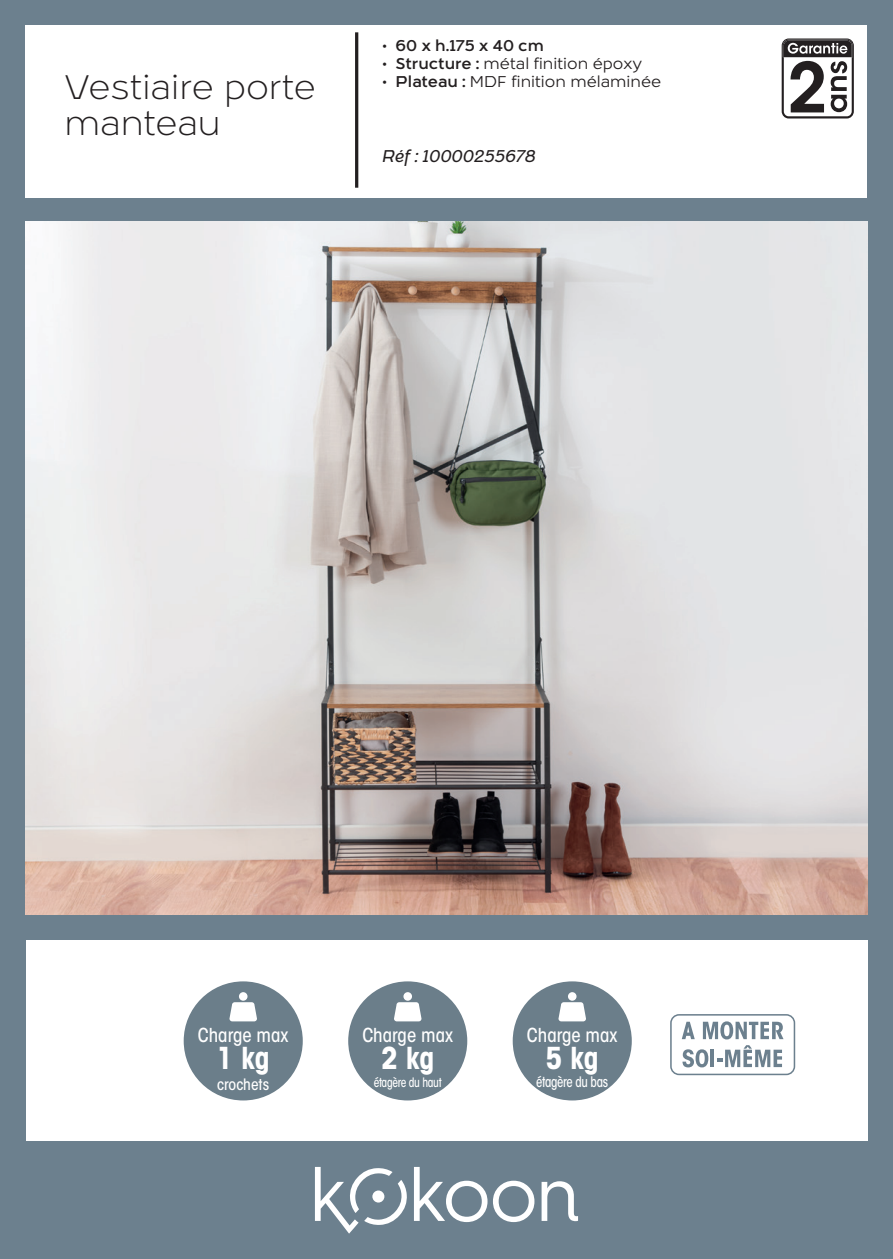
<style>
.page{position:relative;width:893px;height:1259px;background:#6c808e}
.page>*{position:absolute;margin:0;border:0;box-sizing:border-box;transform-origin:0 0}
.t1{font:36px/36px "Geo Deco";color:#231f20}
.t2{font:700 condensed 30px "ITC Avant Garde Std";color:#fff}
.t3{font:500 condensed 19.2px "ITC Avant Garde Std";color:#fff}
.t4{font:italic 500 18px "Geo Deco";color:#231f20}
.t5{font:16.5px "Geo Deco";color:#231f20}
.t6{font:600 16.5px "Geo Deco";color:#231f20}
.t7{font:500 condensed 15.6px "ITC Avant Garde Std";color:#fff}
.t8{font:500 condensed 14.4px "ITC Avant Garde Std";letter-spacing:-.025em;color:#fff;scale:.9 1}
.t9{font:500 condensed 12.9px "ITC Avant Garde Std";letter-spacing:-.025em;color:#fff;scale:.9 1}
.s1{font-weight:400}
.s2{font-weight:600}
</style>
<div class="page">
<div style="left:26px;top:26px;width:841px;height:172px;background:#fff"></div>
<div style="left:26px;top:941px;width:841px;height:200px;background:#fff"></div>
<svg style="left:782px;top:38px;width:72px;height:80px"></svg>
<svg style="left:414px;top:1167px;width:73px;height:55px"></svg>
<svg style="left:493px;top:1180px;width:41px;height:42px"></svg>
<svg style="left:542px;top:1181px;width:36px;height:40px"></svg>
<svg style="left:315px;top:1167px;width:92px;height:66px"></svg>
<svg style="left:670px;top:1014px;width:125px;height:61px"></svg>
<hr style="left:355px;top:32px;width:3px;height:156px;background:#231f20">
<div style="left:184px;top:981px;width:119px;height:119px;background:#6b7e8a;border-radius:50%"></div>
<svg style="left:229px;top:1002px;width:28px;height:19px"></svg>
<div style="left:239px;top:992px;width:9px;height:8px;background:#fff;border-radius:50%"></div>
<div style="left:348px;top:981px;width:119px;height:119px;background:#6b7e8a;border-radius:50%"></div>
<svg style="left:394px;top:1002px;width:27px;height:19px"></svg>
<div style="left:403px;top:992px;width:9px;height:8px;background:#fff;border-radius:50%"></div>
<div style="left:513px;top:981px;width:119px;height:119px;background:#6b7e8a;border-radius:50%"></div>
<svg style="left:558px;top:1002px;width:28px;height:19px"></svg>
<div style="left:568px;top:992px;width:8px;height:8px;background:#fff;border-radius:50%"></div>
<img style="left:26px;top:221px;width:841px;height:694px">
<h1 class="t1" style="left:65px;top:68px;width:253px">Vestiaire porte manteau</h1>
<p class="t6" style="left:382px;top:35px;width:163px"><span class="s1">•</span> 60 x h.175 x 40 cm</p>
<p class="t5" style="left:382px;top:53px;width:261px">• <span class="s2">Structure :</span> métal finition époxy</p>
<p class="t5" style="left:382px;top:71px;width:280px">• <span class="s2">Plateau :</span> MDF finition mélaminée</p>
<p class="t4" style="left:382px;top:144px;width:155px">Réf : 10000255678</p>
<p class="t3" style="left:198px;top:1023px;width:92px">Charge max</p>
<h2 class="t2" style="left:217px;top:1039px;width:55px">1 kg</h2>
<p class="t7" style="left:217px;top:1075px;width:53px">crochets</p>
<p class="t3" style="left:362px;top:1023px;width:92px">Charge max</p>
<h2 class="t2" style="left:381px;top:1039px;width:55px">2 kg</h2>
<p class="t9" style="left:374px;top:1074px;width:77px">étagère du haut</p>
<p class="t3" style="left:527px;top:1023px;width:92px">Charge max</p>
<h2 class="t2" style="left:546px;top:1039px;width:55px">5 kg</h2>
<p class="t8" style="left:536px;top:1073px;width:81px">étagère du bas</p>
</div>
